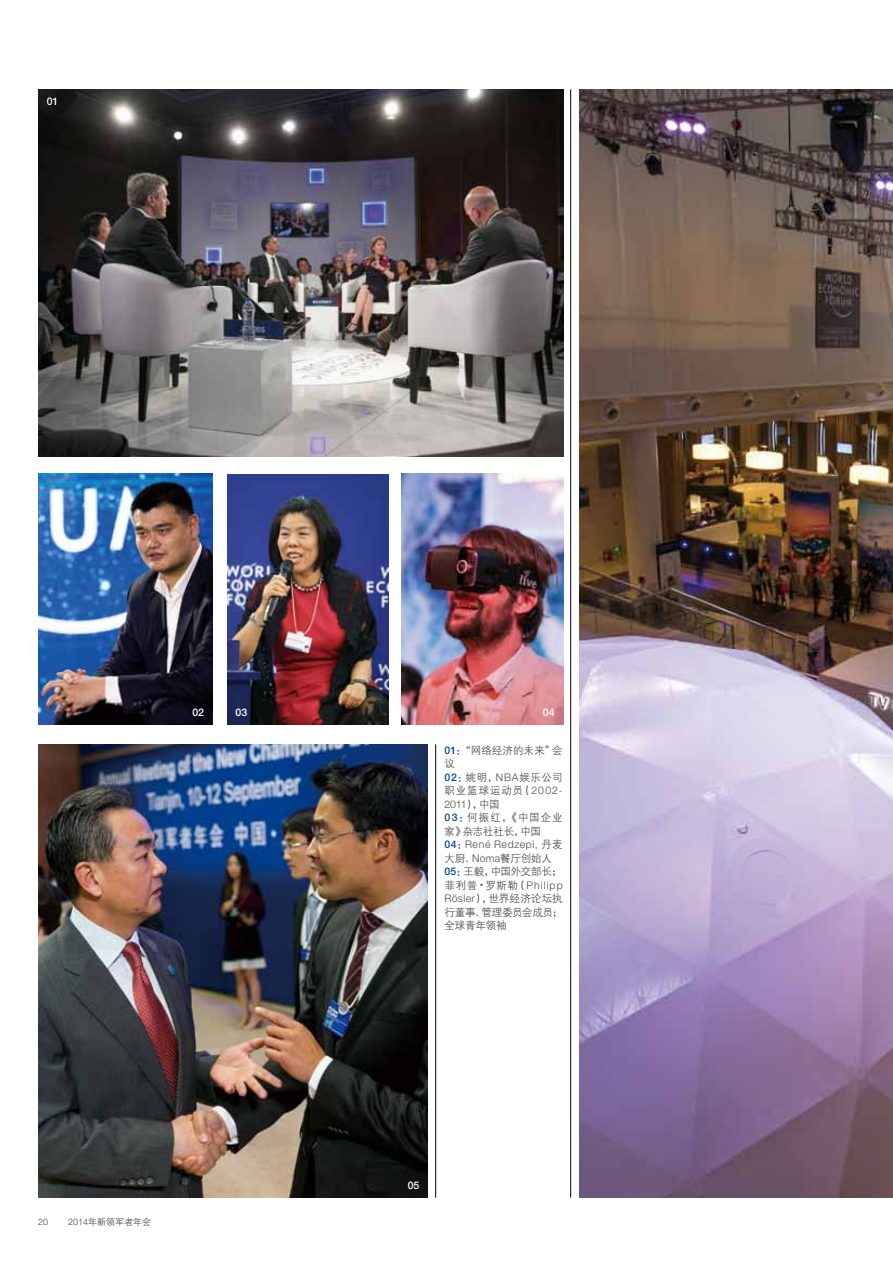
<style>
.page{position:relative;width:893px;height:1263px;background:#fff}
.page>*{position:absolute;margin:0;border:0;box-sizing:border-box;transform-origin:0 0}
.t1{font:10.5px/13.5px "FZZDXJW GB1 0";letter-spacing:-.02em;color:#4c4948}
.t2{font:10.5px/13.5px "FZZDXJW GB1 0";letter-spacing:.04em;color:#4c4948}
.t3{font:300 10.5px "Helvetica Neue LT Pro";letter-spacing:.06em;color:#4c4948}
.t4{font:10.5px/13.5px "FZZDXJW GB1 0";letter-spacing:.02em;color:#4c4948}
.t5{font:500 10.5px "Helvetica Neue LT Pro";color:#fff}
.t6{font:9px "FZZDXJW GB1 0";color:#4c4948}
.t7{font:300 9px "Helvetica Neue LT Pro";color:#4c4948}
.s1{font-family:"Helvetica Neue LT Pro";font-weight:500;color:#004a98}
.s2{font-family:"FZHTJW GB1 0";color:#004a98}
.s3{font-family:"Helvetica Neue LT Pro";font-weight:300}
.s4{font-family:"FZZDXJW GB1 0";font-weight:400}
.s5{font-weight:500;color:#004a98}
.s6{font-family:"FZHTJW GB1 0";font-weight:400;color:#004a98}
.s7{font-family:"H Yb 1 gj"}
</style>
<div class="page">
<img style="left:38px;top:474px;width:175px;height:250px">
<hr style="left:570px;top:89px;width:1px;height:1108px;background:#000">
<img style="left:38px;top:89px;width:525px;height:367px">
<img style="left:579px;top:89px;width:314px;height:1109px">
<img style="left:227px;top:474px;width:161px;height:250px">
<img style="left:402px;top:474px;width:161px;height:250px">
<img style="left:38px;top:744px;width:390px;height:454px">
<hr style="left:435px;top:744px;width:1px;height:453px;background:#000">
<p class="t5" style="left:47px;top:95px;width:13px">01</p>
<p class="t5" style="left:192px;top:706px;width:13px">02</p>
<p class="t5" style="left:236px;top:706px;width:13px">03</p>
<p class="t5" style="left:543px;top:706px;width:13px">04</p>
<p class="t2" style="left:444px;top:743px;width:120px"><span class="s1">01</span><span class="s2">：</span>“网络经济的未来”会议<br><span class="s1">02</span><span class="s2">：</span>姚明，<span class="s3">NBA</span>娱乐公司职业篮球运动员（<span class="s3">2002-</span></p>
<p class="t3" style="left:444px;top:798px;width:57px">2011<span class="s4">），中国</span></p>
<p class="t4" style="left:444px;top:811px;width:120px"><span class="s1">03</span><span class="s2">：</span>何振红，《中国企业家》杂志社社长，中国</p>
<p class="t3" style="left:444px;top:838px;width:120px"><span class="s5">04</span><span class="s6">：</span>René Redzepi, <span class="s4">丹麦</span></p>
<p class="t1" style="left:444px;top:851px;width:120px">大厨、<span class="s3">Noma</span>餐厅创始人<br><span class="s1">05</span><span class="s2">：</span>王毅，中国外交部长；菲利普<span class="s7">·</span>罗斯勒（<span class="s3">Philipp<br>Rösler</span>），世界经济论坛执行董事、管理委员会成员；全球青年领袖</p>
<p class="t7" style="left:38px;top:1216px;width:11px">20</p>
<p class="t6" style="left:68px;top:1217px;width:85px"><span class="s3">2014</span>年新领军者年会</p>
<p class="t5" style="left:408px;top:1179px;width:13px">05</p>
</div>
